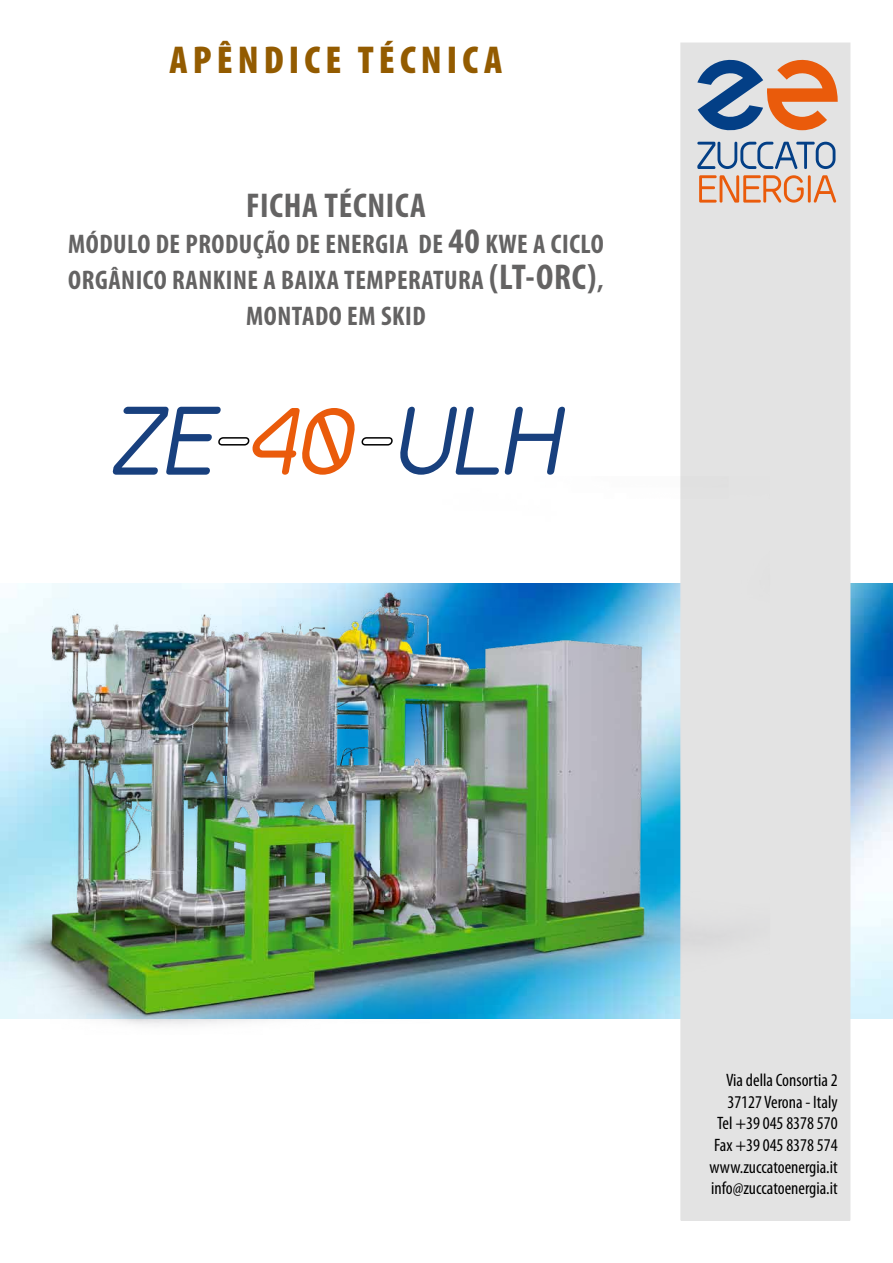
<style>
.page{position:relative;width:893px;height:1263px;background:#fff}
.page>*{position:absolute;margin:0;border:0;box-sizing:border-box;transform-origin:0 0}
.t1{font:italic 700 90px "Greyscale Basic";letter-spacing:-.015em;color:#18407e}
.t2{font:900 condensed 39px "Myriad Pro";letter-spacing:.13em;color:#935b00}
.t3{font:700 condensed 34.5px "Myriad Pro";letter-spacing:.02em;color:#646363}
.t4{font:700 condensed 27px/36px "Myriad Pro";letter-spacing:.02em;color:#646363;text-align:center}
.t5{font:condensed 18px/21.6px "Myriad Pro";color:#000;text-align:right}
.s1{font-size:36px}
.s2{color:#ea5b0b}
</style>
<div class="page">
<img style="left:850px;top:583px;width:43px;height:435px">
<div style="left:680px;top:43px;width:170px;height:1177px;background:#e3e3e3"></div>
<svg style="left:697px;top:142px;width:138px;height:27px"></svg>
<svg style="left:699px;top:175px;width:137px;height:28px"></svg>
<svg style="left:697px;top:59px;width:141px;height:72px"></svg>
<svg style="left:218px;top:437px;width:32px;height:9px"></svg>
<svg style="left:361px;top:437px;width:32px;height:9px"></svg>
<img style="left:0;top:476px;width:720px;height:637px">
<h2 class="t2" style="left:170px;top:35px;width:334px">APÊNDICE TÉCNICA</h2>
<h3 class="t3" style="left:246px;top:183px;width:181px">FICHA TÉCNICA</h3>
<h3 class="t4" style="left:68px;top:225px;width:537px">MÓDULO DE PRODUÇÃO DE ENERGIA DE <span class="s1">40</span> KWE A CICLO<br>ORGÂNICO RANKINE A BAIXA TEMPERATURA <span class="s1">(LT-ORC)</span>,<br>MONTADO EM SKID</h3>
<h1 class="t1" style="left:111px;top:386px;width:451px">ZE <span class="s2">40</span> ULH</h1>
<p class="t5" style="left:709px;top:1069px;width:130px">Via della Consortia 2<br>37127 Verona - Italy<br>Tel +39 045 8378 570<br>Fax +39 045 8378 574 www.zuccatoenergia.it info@zuccatoenergia.it</p>
</div>
